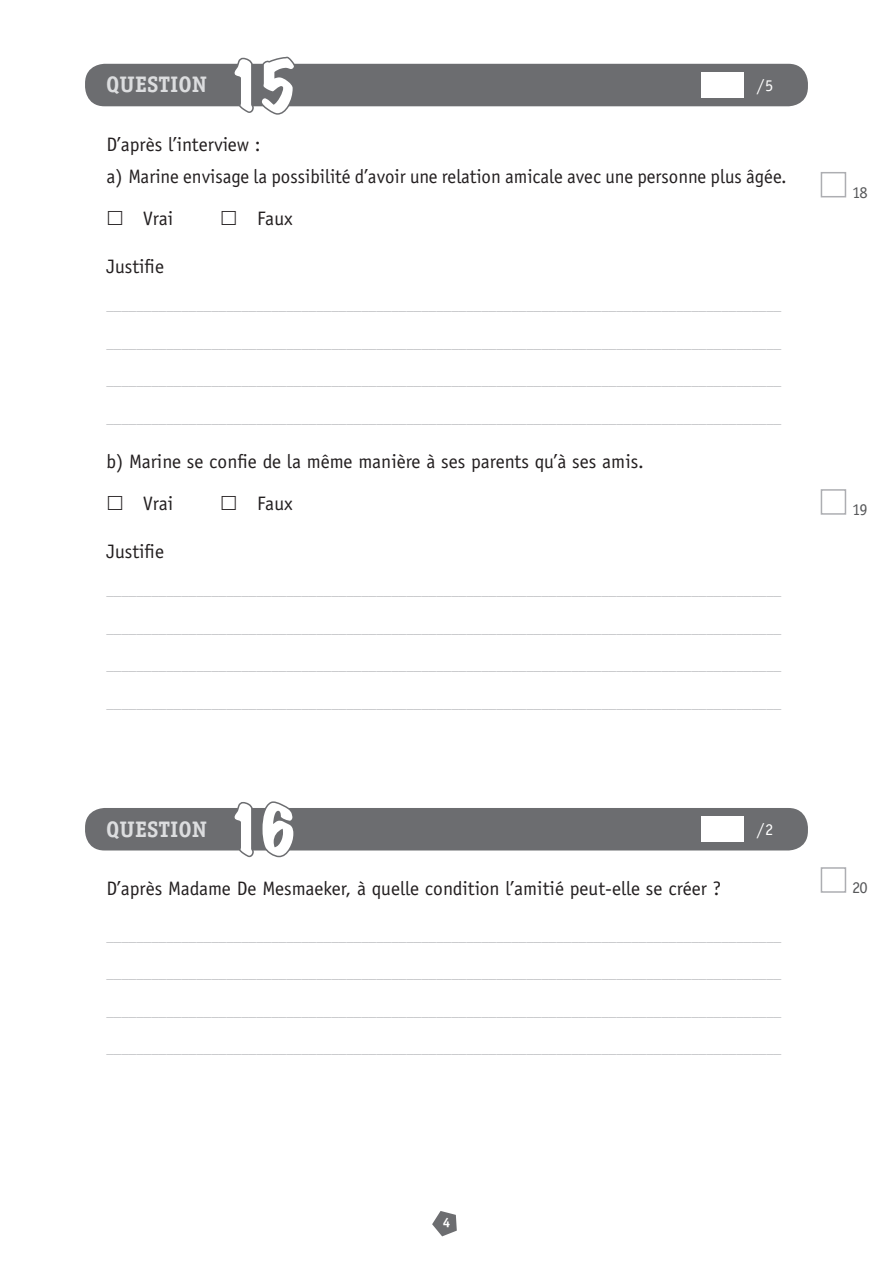
<style>
.page{position:relative;width:893px;height:1263px;background:#fff}
.page>*{position:absolute;margin:0;border:0;box-sizing:border-box;transform-origin:0 0}
.t1{font:expanded 60px "Marker Felt";color:#fff}
.t2{font:700 22.5px "Officina Serif";color:#dcdddf}
.t3{font:19.5px/32.5px "Officina Sans";color:#231f20}
.t4{font:16.5px "Officina Serif";color:#57585a}
.t5{font:16.5px "Officina Serif";color:#fff}
.t6{font:15px "Officina Sans";color:#bcbdc0}
.t7{font:700 13.5px "Officina Serif";color:#fff}
</style>
<div class="page">
<svg style="left:432px;top:1211px;width:25px;height:25px"></svg>
<div style="left:85px;top:64px;width:723px;height:42px;background:#6c6d70;border-radius:20px"></div>
<svg style="left:231px;top:56px;width:67px;height:59px"></svg>
<div style="left:702px;top:72px;width:42px;height:26px;background:#fff"></div>
<div style="left:85px;top:808px;width:723px;height:42px;background:#6c6d70;border-radius:20px"></div>
<svg style="left:231px;top:801px;width:65px;height:57px"></svg>
<div style="left:702px;top:816px;width:42px;height:26px;background:#fff"></div>
<div style="left:821px;top:172px;width:25px;height:25px;border:2px solid #adaeb2"></div>
<div style="left:821px;top:489px;width:25px;height:26px;border:2px solid #adaeb2"></div>
<div style="left:821px;top:867px;width:25px;height:26px;border:2px solid #adaeb2"></div>
<h2 class="t2" style="left:106px;top:71px;width:102px">QUESTION</h2>
<h1 class="t1" style="left:225px;top:39px;width:74px">15</h1>
<p class="t5" style="left:757px;top:76px;width:18px">/5</p>
<h3 class="t3" style="left:106px;top:128px;width:682px">D’après l’interview :<br>a) Marine envisage la possibilité d’avoir une relation amicale avec une personne plus âgée.</h3>
<h3 class="t3" style="left:143px;top:202px;width:31px">Vrai</h3>
<h3 class="t3" style="left:257px;top:202px;width:37px">Faux</h3>
<h3 class="t3" style="left:106px;top:250px;width:59px">Justifie</h3>
<p class="t6" style="left:106px;top:296px;width:676px">__________________________________________________________________________________________</p>
<p class="t6" style="left:106px;top:334px;width:676px">__________________________________________________________________________________________</p>
<p class="t6" style="left:106px;top:371px;width:676px">__________________________________________________________________________________________</p>
<p class="t6" style="left:106px;top:409px;width:676px">__________________________________________________________________________________________</p>
<h3 class="t3" style="left:143px;top:441px;width:502px;line-height:41.5px;text-indent:-37px">b) Marine se confie de la même manière à ses parents qu’à ses amis.<br>Vrai</h3>
<h3 class="t3" style="left:257px;top:487px;width:37px">Faux</h3>
<h3 class="t3" style="left:106px;top:535px;width:59px">Justifie</h3>
<p class="t6" style="left:106px;top:581px;width:676px">__________________________________________________________________________________________</p>
<p class="t6" style="left:106px;top:619px;width:676px">__________________________________________________________________________________________</p>
<p class="t6" style="left:106px;top:656px;width:676px">__________________________________________________________________________________________</p>
<p class="t6" style="left:106px;top:694px;width:676px">__________________________________________________________________________________________</p>
<h2 class="t2" style="left:106px;top:815px;width:102px">QUESTION</h2>
<h1 class="t1" style="left:225px;top:783px;width:74px">16</h1>
<h3 class="t3" style="left:106px;top:872px;width:616px">D’après Madame De Mesmaeker, à quelle condition l’amitié peut-elle se créer ?</h3>
<p class="t5" style="left:757px;top:820px;width:18px">/2</p>
<p class="t6" style="left:106px;top:927px;width:676px">__________________________________________________________________________________________</p>
<p class="t6" style="left:106px;top:964px;width:676px">__________________________________________________________________________________________</p>
<p class="t6" style="left:106px;top:1002px;width:676px">__________________________________________________________________________________________</p>
<p class="t6" style="left:106px;top:1039px;width:676px">__________________________________________________________________________________________</p>
<p class="t7" style="left:443px;top:1214px;width:9px">4</p>
<p class="t4" style="left:852px;top:183px;width:17px">18</p>
<p class="t4" style="left:852px;top:500px;width:17px">19</p>
<p class="t4" style="left:852px;top:878px;width:17px">20</p>
</div>
